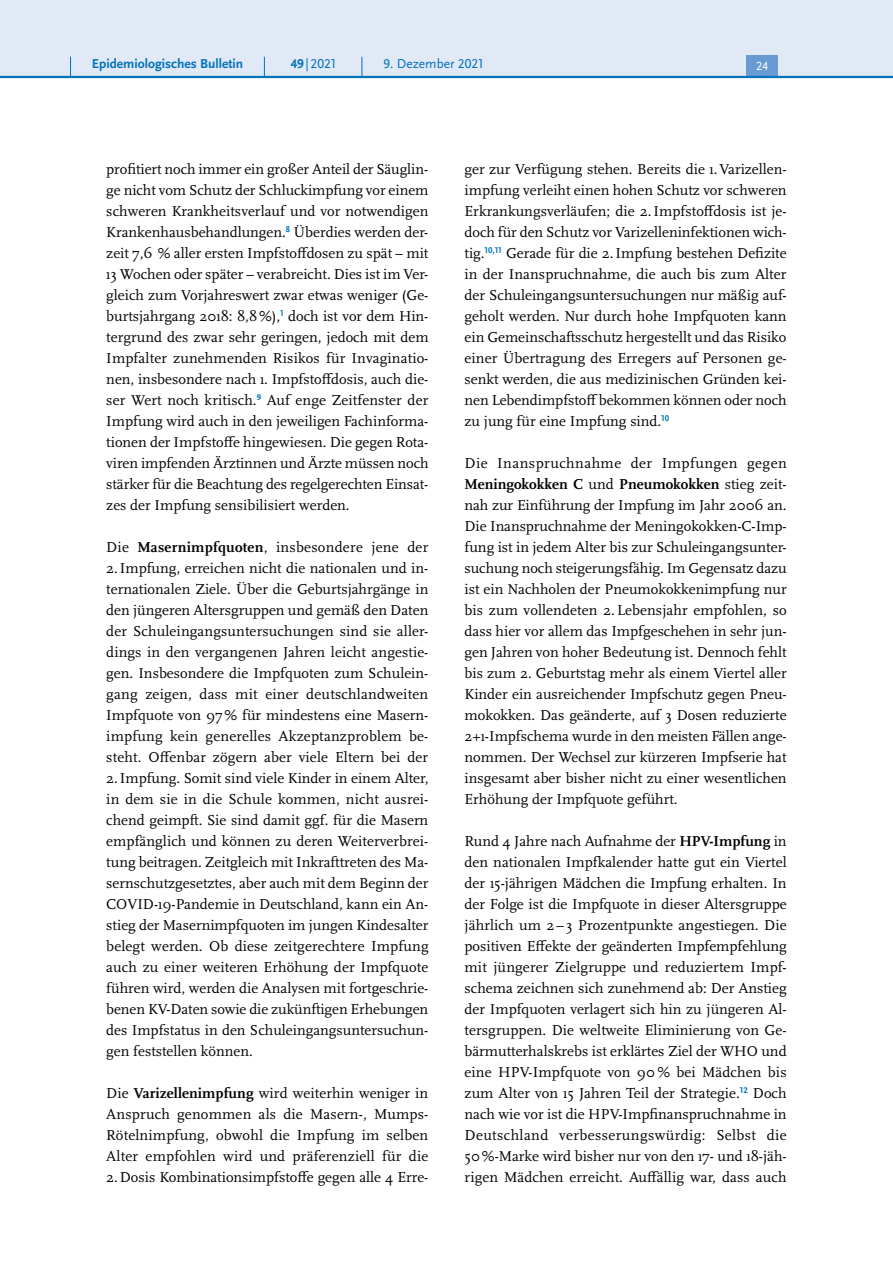
<style>
.page{position:relative;width:893px;height:1263px;background:#fff}
.page>*{position:absolute;margin:0;border:0;box-sizing:border-box;transform-origin:0 0}
.P_-_Fließtext{font:15px/21px "Scala Pro";color:#000;text-align:justify}
.t1{font:700 13.5px "Scala Sans Pro";color:#0072bc}
.t2{font:13.5px "Scala Sans Pro";color:#0072bc}
.t3{font:12.45px "Scala Sans Pro";color:#fff}
.s1{font-weight:700}
</style>
<div class="page">
<div style="left:0;top:0;width:893px;height:77px;background:#e1e8f6"></div>
<div style="left:746px;top:55px;width:32px;height:21px;background:#679bd2"></div>
<hr style="left:0;top:76px;width:893px;height:2px;background:#0072bc">
<svg style="left:70px;top:57px;width:1px;height:19px"></svg>
<svg style="left:264px;top:57px;width:1px;height:19px"></svg>
<svg style="left:362px;top:57px;width:1px;height:19px"></svg>
<p class="t1" style="left:92px;top:55px;width:153px">Epidemiologisches Bulletin</p>
<p class="t2" style="left:291px;top:55px;width:47px"><span class="s1">49</span>|2021</p>
<p class="t2" style="left:383px;top:55px;width:102px">9. Dezember 2021</p>
<p class="t3" style="left:756px;top:59px;width:13px">24</p>
<p class="P_-_Fließtext" style="left:106px;top:158px;width:324px">profitiert noch immer ein großer Anteil der Säuglin&shy;ge nicht vom Schutz der Schluckimpfung vor einem schweren Krankheitsverlauf und vor notwendigen Krankenhausbehandlungen.<sup>8</sup> Überdies werden der&shy;zeit 7,6 % aller ersten Impfstoffdosen zu spät – mit 13 Wochen oder später – verabreicht. Dies ist im Ver&shy;gleich zum Vorjahreswert zwar etwas weniger (Ge&shy;burtsjahrgang 2018: 8,8%),<sup>1</sup> doch ist vor dem Hin&shy;tergrund des zwar sehr geringen, jedoch mit dem Impfalter zunehmenden Risikos für Invaginatio&shy;nen, insbesondere nach 1. Impfstoffdosis, auch die&shy;ser Wert noch kritisch.<sup>9</sup> Auf enge Zeitfenster der Impfung wird auch in den jeweiligen Fachinforma&shy;tionen der Impfstoffe hingewiesen. Die gegen Rota&shy;viren impfenden Ärztinnen und Ärzte müssen noch stärker für die Beachtung des regelgerechten Einsat&shy;zes der Impfung sensibilisiert werden.</p>
<p class="P_-_Fließtext" style="left:106px;top:536px;width:324px">Die <span class="s1">Masernimpfquoten</span>, insbesondere jene der 2.Impfung, erreichen nicht die nationalen und in&shy;ternationalen Ziele. Über die Geburtsjahrgänge in den jüngeren Altersgruppen und gemäß den Daten der Schuleingangsuntersuchungen sind sie aller&shy;dings in den vergangenen Jahren leicht angestie&shy;gen. Insbesondere die Impfquoten zum Schulein&shy;gang zeigen, dass mit einer deutschlandweiten Impfquote von 97% für mindestens eine Masern&shy;impfung kein generelles Akzeptanzproblem be&shy;steht. Offenbar zögern aber viele Eltern bei der 2.Impfung. Somit sind viele Kinder in einem Alter, in dem sie in die Schule kommen, nicht ausrei&shy;chend geimpft. Sie sind damit ggf. für die Masern empfänglich und können zu deren Weiterverbrei&shy;tung beitragen. Zeitgleich mit Inkrafttreten des Ma&shy;sernschutzgesetztes, aber auch mit dem Beginn der COVID-19-Pandemie in Deutschland, kann ein An&shy;stieg der Masernimpfquoten im jungen Kindesalter belegt werden. Ob diese zeitgerechtere Impfung auch zu einer weiteren Erhöhung der Impfquote führen wird, werden die Analysen mit fortgeschrie&shy;benen KV-Daten sowie die zukünftigen Erhebungen des Impfstatus in den Schuleingangsuntersuchun&shy;gen feststellen können.</p>
<p class="P_-_Fließtext" style="left:106px;top:1082px;width:324px">Die <span class="s1">Varizellenimpfung</span> wird weiterhin weniger in Anspruch genommen als die Masern-, Mumps-Rötelnimpfung, obwohl die Impfung im selben Alter empfohlen wird und präferenziell für die 2.Dosis Kombinationsimpfstoffe gegen alle 4 Erre-</p>
<p class="P_-_Fließtext" style="left:465px;top:158px;width:324px">ger zur Verfügung stehen. Bereits die 1.Varizellen&shy;impfung verleiht einen hohen Schutz vor schweren Erkrankungsverläufen; die 2.Impfstoffdosis ist je&shy;doch für den Schutz vor Varizelleninfektionen wich&shy;tig.<sup>10,11</sup> Gerade für die 2.Impfung bestehen Defizite in der Inanspruchnahme, die auch bis zum Alter der Schuleingangsuntersuchungen nur mäßig auf&shy;geholt werden. Nur durch hohe Impfquoten kann ein Gemeinschaftsschutz hergestellt und das Risiko einer Übertragung des Erregers auf Personen ge&shy;senkt werden, die aus medizinischen Gründen kei&shy;nen Lebendimpfstoff bekommen können oder noch zu jung für eine Impfung sind.<sup>10</sup></p>
<p class="P_-_Fließtext" style="left:465px;top:452px;width:324px">Die Inanspruchnahme der Impfungen gegen <span class="s1">Meningokokken C</span> und <span class="s1">Pneumokokken</span> stieg zeit&shy;nah zur Einführung der Impfung im Jahr 2006 an.<br>Die Inanspruchnahme der Meningokokken-C-Imp&shy;fung ist in jedem Alter bis zur Schuleingangsunter&shy;suchung noch steigerungsfähig. Im Gegensatz dazu ist ein Nachholen der Pneumokokkenimpfung nur bis zum vollendeten 2. Lebensjahr empfohlen, so dass hier vor allem das Impfgeschehen in sehr jun&shy;gen Jahren von hoher Bedeutung ist. Dennoch fehlt bis zum 2. Geburtstag mehr als einem Viertel aller Kinder ein ausreichender Impfschutz gegen Pneu&shy;mokokken. Das geänderte, auf 3 Dosen reduzierte 2+1-Impfschema wurde in den meisten Fällen ange&shy;nommen. Der Wechsel zur kürzeren Impfserie hat insgesamt aber bisher nicht zu einer wesentlichen Erhöhung der Impfquote geführt.</p>
<p class="P_-_Fließtext" style="left:465px;top:830px;width:324px">Rund 4 Jahre nach Aufnahme der <span class="s1">HPV-Impfung</span> in den nationalen Impfkalender hatte gut ein Viertel der 15-jährigen Mädchen die Impfung erhalten. In der Folge ist die Impfquote in dieser Altersgruppe jährlich um 2 – 3 Prozentpunkte angestiegen. Die positiven Effekte der geänderten Impfempfehlung mit jüngerer Zielgruppe und reduziertem Impf&shy;schema zeichnen sich zunehmend ab: Der Anstieg der Impfquoten verlagert sich hin zu jüngeren Al&shy;tersgruppen. Die weltweite Eliminierung von Ge&shy;bärmutterhalskrebs ist erklärtes Ziel der WHO und eine HPV-Impfquote von 90 % bei Mädchen bis zum Alter von 15 Jahren Teil der Strategie.<sup>12</sup> Doch nach wie vor ist die HPV-Impfinanspruchnahme in Deutschland verbesserungswürdig: Selbst die 50%-Marke wird bisher nur von den 17- und 18-jäh&shy;rigen Mädchen erreicht. Auffällig war, dass auch</p>
</div>
